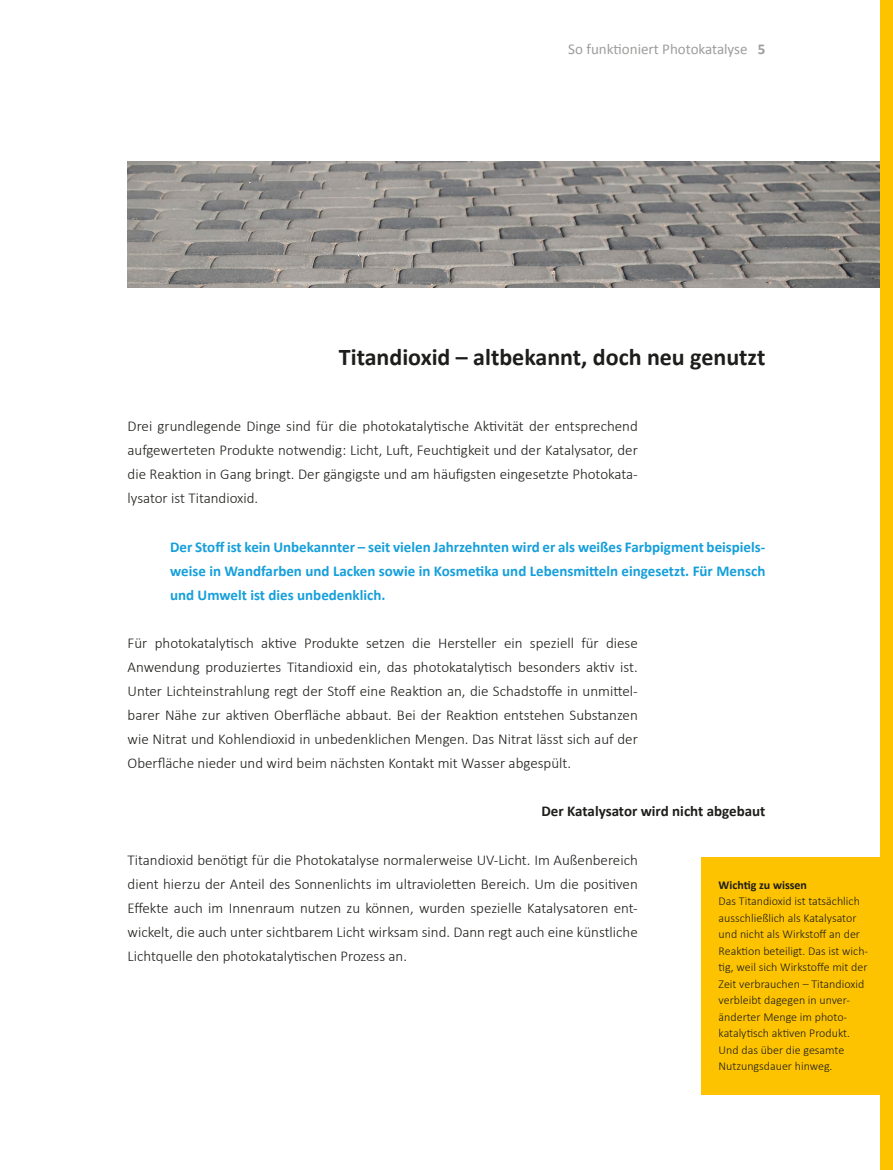
<style>
.page{position:relative;width:893px;height:1170px;background:#fff}
.page>*{position:absolute;margin:0;border:0;box-sizing:border-box;transform-origin:0 0}
.t1{font:700 24px "Calibri";color:#1d1d1b}
.t2{font:300 15px/24px "Calibri";color:#1d1d1b;text-align:justify}
.t3{font:700 15px/24px "Calibri";color:#159fdb;text-align:justify}
.t4{font:700 15px "Calibri";color:#1d1d1b}
.t5{font:15px "Calibri";color:#9d9d9c}
.t6{font:300 12px/16.5px "Calibri";color:#1d1d1b}
.t7{font:700 12px "Calibri";color:#1d1d1b}
.s1{font-weight:700}
</style>
<div class="page">
<img style="left:128px;top:162px;width:752px;height:126px">
<div style="left:880px;top:0;width:13px;height:1169px;background:#fdc300"></div>
<div style="left:702px;top:856px;width:191px;height:238px;background:#fdc300"></div>
<p class="t5" style="left:568px;top:39px;width:199px">So funktioniert Photokatalyse <span class="s1">5</span></p>
<h1 class="t1" style="left:339px;top:341px;width:428px">Titandioxid – altbekannt, doch neu genutzt</h1>
<p class="t2" style="left:128px;top:413px;width:512px">Drei grundlegende Dinge sind für die photokatalytische Aktivität der entsprechend aufgewerteten Produkte notwendig: Licht, Luft, Feuchtigkeit und der Katalysator, der die Reaktion in Gang bringt. Der gängigste und am häufigsten eingesetzte Photokata&shy;lysator ist Titandioxid.</p>
<p class="t3" style="left:170px;top:535px;width:597px">Der Stoff ist kein Unbekannter – seit vielen Jahrzehnten wird er als weißes Farbpigment beispiels&shy;weise in Wandfarben und Lacken sowie in Kosmetika und Lebensmitteln eingesetzt. Für Mensch und Umwelt ist dies unbedenklich.</p>
<p class="t2" style="left:128px;top:630px;width:512px">Für photokatalytisch aktive Produkte setzen die Hersteller ein speziell für diese Anwendung produziertes Titandioxid ein, das photokatalytisch besonders aktiv ist.<br>Unter Lichteinstrahlung regt der Stoff eine Reaktion an, die Schadstoffe in unmittel&shy;barer Nähe zur aktiven Oberfläche abbaut. Bei der Reaktion entstehen Substanzen wie Nitrat und Kohlendioxid in unbedenklichen Mengen. Das Nitrat lässt sich auf der Oberfläche nieder und wird beim nächsten Kontakt mit Wasser abgespült.</p>
<p class="t4" style="left:541px;top:801px;width:225px">Der Katalysator wird nicht abgebaut</p>
<p class="t2" style="left:128px;top:846px;width:512px">Titandioxid benötigt für die Photokatalyse normalerweise UV-Licht. Im Außenbereich dient hierzu der Anteil des Sonnenlichts im ultravioletten Bereich. Um die positiven Effekte auch im Innenraum nutzen zu können, wurden spezielle Katalysatoren ent&shy;wickelt, die auch unter sichtbarem Licht wirksam sind. Dann regt auch eine künstliche Lichtquelle den photokatalytischen Prozess an.</p>
<p class="t7" style="left:719px;top:876px;width:90px">Wichtig zu wissen</p>
<p class="t6" style="left:719px;top:892px;width:151px">Das Titandioxid ist tatsächlich ausschließlich als Katalysator und nicht als Wirkstoff an der<br>Reaktion beteiligt. Das ist wich&shy;tig, weil sich Wirkstoffe mit der<br>Zeit verbrauchen – Titandioxid verbleibt dagegen in unver&shy;änderter Menge im photo&shy;katalytisch aktiven Produkt.<br>Und das über die gesamte<br>Nutzungsdauer hinweg.</p>
</div>
